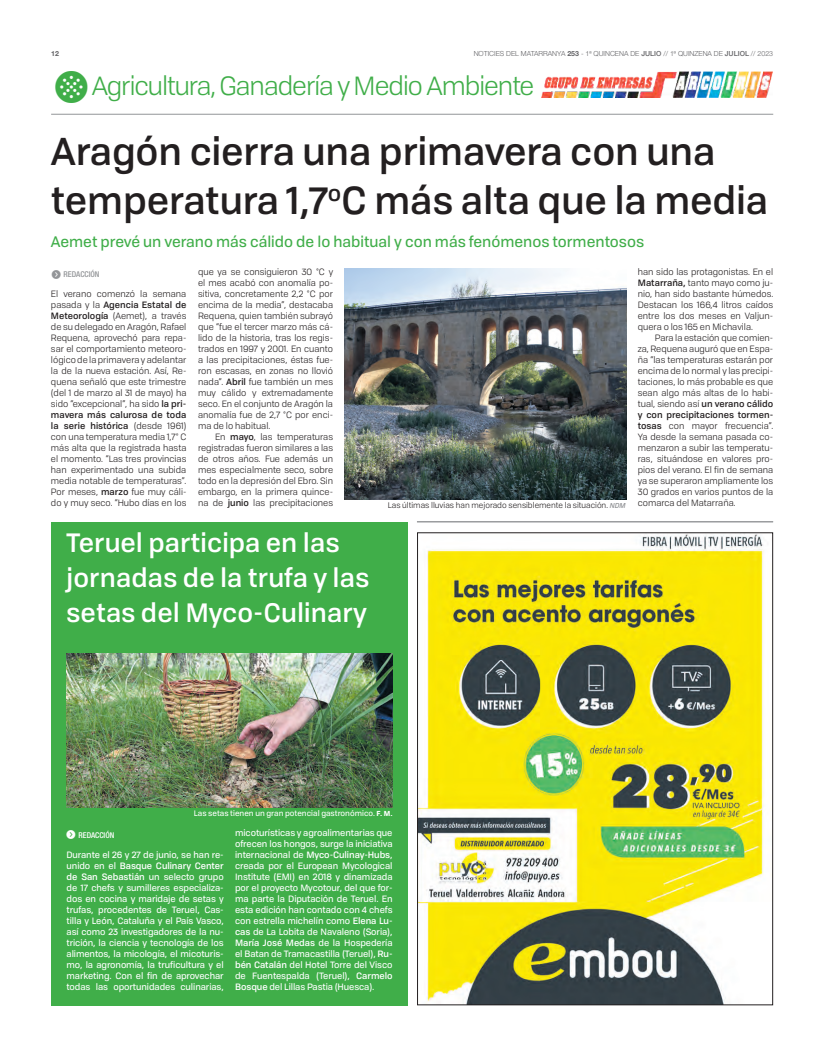
<style>
.page{position:relative;width:820px;height:1049px;background:#fff}
.page>*{position:absolute;margin:0;border:0;box-sizing:border-box;transform-origin:0 0}
.t1{font:40px "Butto Bon Cir Neg";color:#40ae49}
.t2{font:500 38px "Tofino Personal";letter-spacing:-.005em;color:#231f20}
.t3{font:500 26px/35px "Tofino Personal";color:#fff}
.t4{font:26px "Tofino Personal";letter-spacing:-.04em;color:#40ae49}
.t5{font:15px "Tofino Personal";color:#40ae49}
.t6{font:11px "Butto Bon Cir Neg";color:#939598}
.t7{font:11px "Butto Bon Cir Neg";color:#fff}
.t8{font:9px/11px "Tofino Personal";color:#231f20;text-align:justify}
.t9{font:9px/11px "Tofino Personal";letter-spacing:-.01em;color:#fff;text-align:justify}
.t10{font:8px "Tofino Personal";color:#231f20}
.t11{font:500 condensed 8px "Helvetica Neue LT Pro";color:#939598}
.t12{font:500 condensed 8px "Helvetica Neue LT Pro";color:#fff}
.t13{font:7.8px "Tofino Personal";color:#fff}
.t14{font:300 7px "Helvetica Neue LT Pro";color:#636366}
.t15{font:700 7px "Helvetica Neue LT Pro";color:#636366}
.s1{font-weight:700}
.s2{font-weight:500}
.s3{font-weight:500;font-style:italic;font-size:7px;color:#939598}
.s4{font-weight:700;font-size:7px}
</style>
<div class="page">
<img style="left:419px;top:534px;width:345px;height:469px">
<img style="left:541px;top:71px;width:230px;height:26px">
<hr style="left:51px;top:114px;width:722px;height:1px;background:#939598">
<hr style="left:417px;top:521px;width:355px;height:1px;background:#939598">
<img style="left:344px;top:268px;width:282px;height:231px">
<div style="left:51px;top:522px;width:356px;height:483px;background:#40ae49"></div>
<img style="left:66px;top:653px;width:326px;height:154px">
<p class="t15" style="left:51px;top:49px;width:9px">12</p>
<p class="t14" style="left:473px;top:49px;width:301px">NOTICIES DEL MATARRANYA <span class="s1">253</span> - 1ª QUINCENA DE <span class="s2">JULIO</span> // 1ª QUINZENA DE <span class="s2">JULIOL</span> // 2023</p>
<p class="t1" style="left:51px;top:70px;width:41px">K</p>
<p class="t4" style="left:92px;top:67px;width:444px">Agricultura, Ganadería y Medio Ambiente</p>
<p class="t2" style="left:51px;top:122px;width:665px">Aragón cierra una primavera con una</p>
<p class="t2" style="left:51px;top:171px;width:718px">temperatura 1,7<sup>o</sup>C más alta que la media</p>
<p class="t5" style="left:51px;top:230px;width:594px">Aemet prevé un verano más cálido de lo habitual y con más fenómenos tormentosos</p>
<p class="t8" style="left:51px;top:287px;width:137px">El verano comenzó la semana pasada y la <span class="s2">Agencia Estatal de Meteorología</span> (Aemet), a través de su delegado en Aragón, Rafael Requena, aprovechó para repa&shy;sar el comportamiento meteoro&shy;lógico de la primavera y adelantar la de la nueva estación. Así, Re&shy;quena señaló que este trimestre (del 1 de marzo al 31 de mayo) ha sido “excepcional”, ha sido <span class="s2">la pri&shy;mavera más calurosa de toda la serie histórica</span> (desde 1961) con una temperatura media 1,7° C más alta que la registrada hasta el momento. “Las tres provincias han experimentado una subida media notable de temperaturas”.<br>Por meses, <span class="s2">marzo</span> fue muy cáli&shy;do y muy seco. “Hubo días en los</p>
<p class="t8" style="left:637px;top:265px;width:137px">han sido las protagonistas. En el <span class="s2">Matarraña,</span> tanto mayo como ju&shy;nio, han sido bastante húmedos.<br>Destacan los 166,4 litros caídos entre los dos meses en Valjun&shy;quera o los 165 en Michavila.</p>
<p class="t8" style="left:637px;top:331px;width:137px;text-indent:17px">Para la estación que comien&shy;za, Requena auguró que en Espa&shy;ña “las temperaturas estarán por encima de lo normal y las precipi&shy;taciones, lo más probable es que sean algo más altas de lo habi&shy;tual, siendo así <span class="s2">un verano cálido y con precipitaciones tormen&shy;tosas</span> con mayor frecuencia”.<br>Ya desde la semana pasada co&shy;menzaron a subir las temperatu&shy;ras, situándose en valores pro&shy;pios del verano. El fin de semana ya se superaron ampliamente los 30 grados en varios puntos de la comarca del Matarraña.</p>
<p class="t8" style="left:198px;top:265px;width:136px">que ya se consiguieron 30 °C y el mes acabó con anomalía po&shy;sitiva, concretamente 2,2 °C por encima de la media”, destacaba Requena, quien también subrayó que “fue el tercer marzo más cá&shy;lido de la historia, tras los regis&shy;trados en 1997 y 2001. En cuanto a las precipitaciones, éstas fue&shy;ron escasas, en zonas no llovió nada”. <span class="s2">Abril</span> fue también un mes muy cálido y extremadamente seco. En el conjunto de Aragón la anomalía fue de 2,7 °C por enci&shy;ma de lo habitual.</p>
<p class="t8" style="left:198px;top:430px;width:136px;text-indent:17px">En <span class="s2">mayo</span>, las temperaturas registradas fueron similares a las de otros años. Fue además un mes especialmente seco, sobre todo en la depresión del Ebro. Sin embargo, en la primera quince&shy;na de <span class="s2">junio</span> las precipitaciones</p>
<p class="t6" style="left:51px;top:269px;width:12px">f</p>
<p class="t11" style="left:64px;top:269px;width:37px">REDACCIÓN</p>
<p class="t10" style="left:388px;top:499px;width:239px">Las últimas lluvias han mejorado sensiblemente la situación. <span class="s3">NDM</span></p>
<p class="t3" style="left:66px;top:523px;width:275px">Teruel participa en las</p>
<p class="t3" style="left:66px;top:558px;width:304px">jornadas de la trufa y las setas del Myco-Culinary</p>
<p class="t13" style="left:194px;top:807px;width:200px">Las setas tienen un gran potencial gastronómico. <span class="s4">F. M.</span></p>
<p class="t7" style="left:66px;top:830px;width:12px">f</p>
<p class="t12" style="left:78px;top:830px;width:37px">REDACCIÓN</p>
<p class="t9" style="left:235px;top:826px;width:159px">micoturísticas y agroalimentarias que ofrecen los hongos, surge la iniciativa internacional de <span class="s2">Myco-Culinay-Hubs</span>, creada por el European Mycological Institute (EMI) en 2018 y dinamizada por el proyecto Mycotour, del que for&shy;ma parte la Diputación de Teruel. En esta edición han contado con 4 chefs con estrella michelín como <span class="s2">Elena Lu&shy;cas</span> de La Lobita de Navaleno (Soria), <span class="s2">María José Medas</span> de la Hospedería el Batan de Tramacastilla (Teruel), <span class="s2">Ru&shy;bén Catalán</span> del Hotel Torre del Visco de Fuentespalda (Teruel), <span class="s2">Carmelo Bosque</span> del Lillas Pastia (Huesca).</p>
<p class="t9" style="left:66px;top:848px;width:159px">Durante el 26 y 27 de junio, se han re&shy;unido en el <span class="s2">Basque Culinary Center de San Sebastián</span> un selecto grupo de 17 chefs y sumilleres especializa&shy;dos en cocina y maridaje de setas y trufas, procedentes de Teruel, Cas&shy;tilla y León, Cataluña y el País Vasco, así como 23 investigadores de la nu&shy;trición, la ciencia y tecnología de los alimentos, la micología, el micoturis&shy;mo, la agronomía, la truficultura y el marketing. Con el fin de aprovechar todas las oportunidades culinarias,</p>
</div>
